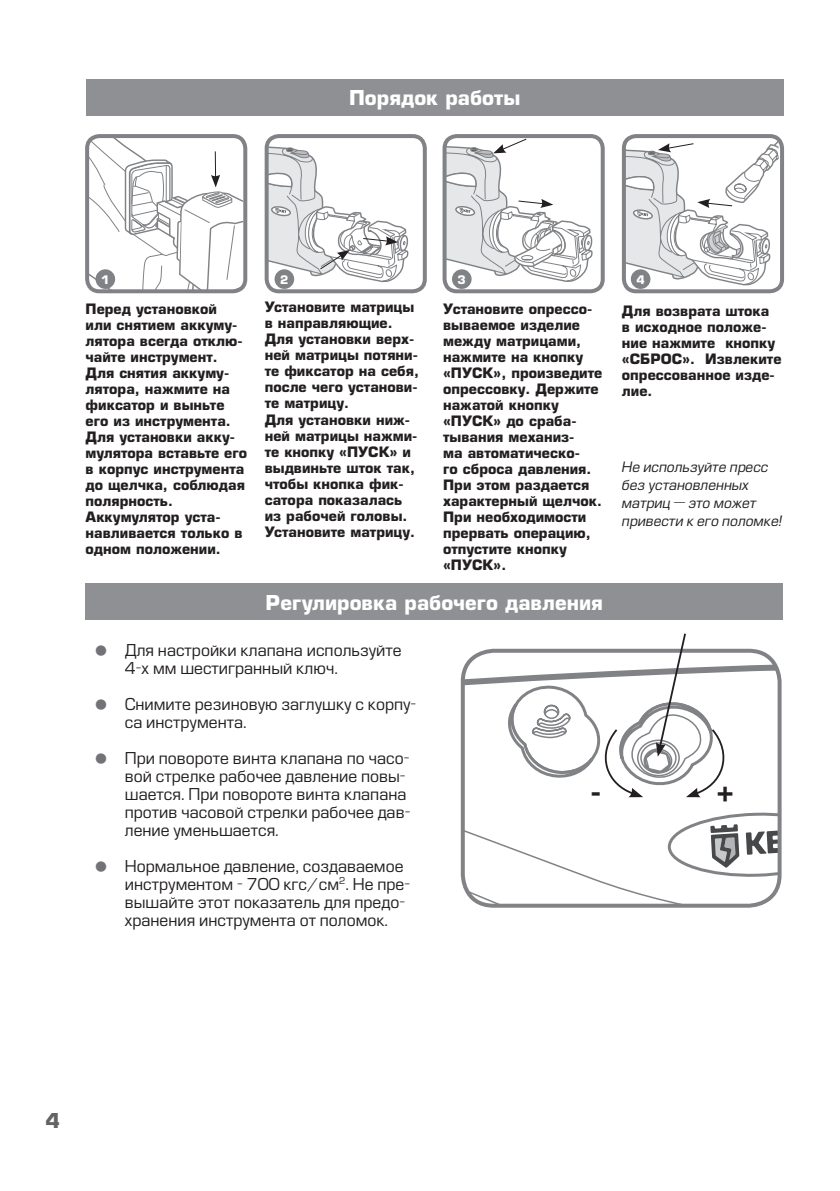
<style>
.page{position:relative;width:840px;height:1191px;background:#fff}
.page>*{position:absolute;margin:0;border:0;box-sizing:border-box;transform-origin:0 0}
.t1{font:700 29.2px "Europe";color:#231f20}
.t2{font:700 20px "Europe";color:#fff}
.t3{font:700 20px "Europe";color:#636366}
.t4{font:16px/18px "Europe";color:#231f20}
.t5{font:700 14px/16px "Europe";color:#231f20}
.t6{font:italic 14px/18px "Europe";color:#231f20}
.t7{font:700 11.6px "Europe";color:#fff}
.s1{font-size:48px;color:#727376}
</style>
<div class="page">
<div style="left:86px;top:79px;width:697px;height:36px;background:#8e9093"></div>
<div style="left:85px;top:134px;width:162px;height:159px;border:4px solid #808285;border-radius:12px"></div>
<div style="left:621px;top:134px;width:162px;height:159px;border:4px solid #808285;border-radius:12px"></div>
<div style="left:264px;top:134px;width:162px;height:159px;border:4px solid #808285;border-radius:12px"></div>
<div style="left:442px;top:134px;width:162px;height:159px;border:4px solid #808285;border-radius:12px"></div>
<svg style="left:266px;top:136px;width:158px;height:155px"></svg>
<svg style="left:88px;top:137px;width:155px;height:154px"></svg>
<svg style="left:623px;top:136px;width:158px;height:155px"></svg>
<svg style="left:444px;top:136px;width:158px;height:155px"></svg>
<svg style="left:465px;top:662px;width:40px;height:24px"></svg>
<svg style="left:465px;top:830px;width:40px;height:75px"></svg>
<div style="left:460px;top:649px;width:321px;height:258px;border:4px solid #808285;border-radius:31px"></div>
<svg style="left:505px;top:633px;width:274px;height:272px"></svg>
<div style="left:85px;top:583px;width:697px;height:36px;background:#8e9093"></div>
<h2 class="t2" style="left:349px;top:86px;width:173px">Порядок работы</h2>
<p class="t7" style="left:101px;top:272px;width:10px">1</p>
<p class="t7" style="left:280px;top:272px;width:10px">2</p>
<p class="t7" style="left:457px;top:272px;width:10px">3</p>
<p class="t7" style="left:636px;top:272px;width:10px">4</p>
<p class="t5" style="left:85px;top:301px;width:163px">Перед установкой<br>или снятием аккуму&shy;лятора всегда отклю&shy;чайте инструмент.<br>Для снятия аккуму&shy;лятора, нажмите на фиксатор и выньте его из инструмента.<br>Для установки акку&shy;мулятора вставьте его в корпус инструмента до щелчка, соблюдая полярность.<br>Аккумулятор уста&shy;навливается только в одном положении.</p>
<p class="t5" style="left:621px;top:303px;width:161px">Для возврата штока<br>в исходное положе&shy;ние нажмите кнопку «СБРОС». Извлеките опрессованное изде&shy;лие.</p>
<p class="t5" style="left:264px;top:299px;width:156px">Установите матрицы в направляющие.<br>Для установки верх&shy;ней матрицы потяни&shy;те фиксатор на себя, после чего установи&shy;те матрицу.<br>Для установки ниж&shy;ней матрицы нажми&shy;те кнопку «ПУСК» и выдвиньте шток так, чтобы кнопка фик&shy;сатора показалась из рабочей головы.<br>Установите матрицу.</p>
<p class="t5" style="left:443px;top:301px;width:161px">Установите опрессо&shy;вываемое изделие между матрицами, нажмите на кнопку «ПУСК», произведите опрессовку. Держите нажатой кнопку «ПУСК» до сраба&shy;тывания механиз-<br>ма автоматическо-<br>го сброса давления.<br>При этом раздается характерный щелчок.<br>При необходимости прервать операцию, отпустите кнопку «ПУСК».</p>
<p class="t6" style="left:621px;top:458px;width:162px">Не используйте пресс без установленных матриц — это может привести к его поломке!</p>
<h2 class="t2" style="left:265px;top:590px;width:339px">Регулировка рабочего давления</h2>
<p class="t4" style="left:125px;top:641px;width:278px;text-indent:-40px"><span class="s1">•</span> Для настройки клапана используйте<br>4-х мм шестигранный ключ.</p>
<p class="t4" style="left:125px;top:695px;width:293px;text-indent:-40px"><span class="s1">•</span> Снимите резиновую заглушку с корпу&shy;са инструмента.</p>
<p class="t4" style="left:125px;top:749px;width:287px;text-indent:-40px"><span class="s1">•</span> При повороте винта клапана по часо&shy;вой стрелке рабочее давление повы&shy;шается. При повороте винта клапана против часовой стрелки рабочее дав&shy;ление уменьшается.</p>
<p class="t4" style="left:125px;top:857px;width:286px;text-indent:-40px"><span class="s1">•</span> Нормальное давление, создаваемое инструментом - 700 кгс/см<sup>2</sup>. Не пре&shy;вышайте этот показатель для предо&shy;хранения инструмента от поломок.</p>
<h1 class="t1" style="left:590px;top:773px;width:12px">-</h1>
<h1 class="t1" style="left:716px;top:773px;width:19px">+</h1>
<h2 class="t3" style="left:45px;top:1108px;width:16px">4</h2>
</div>
